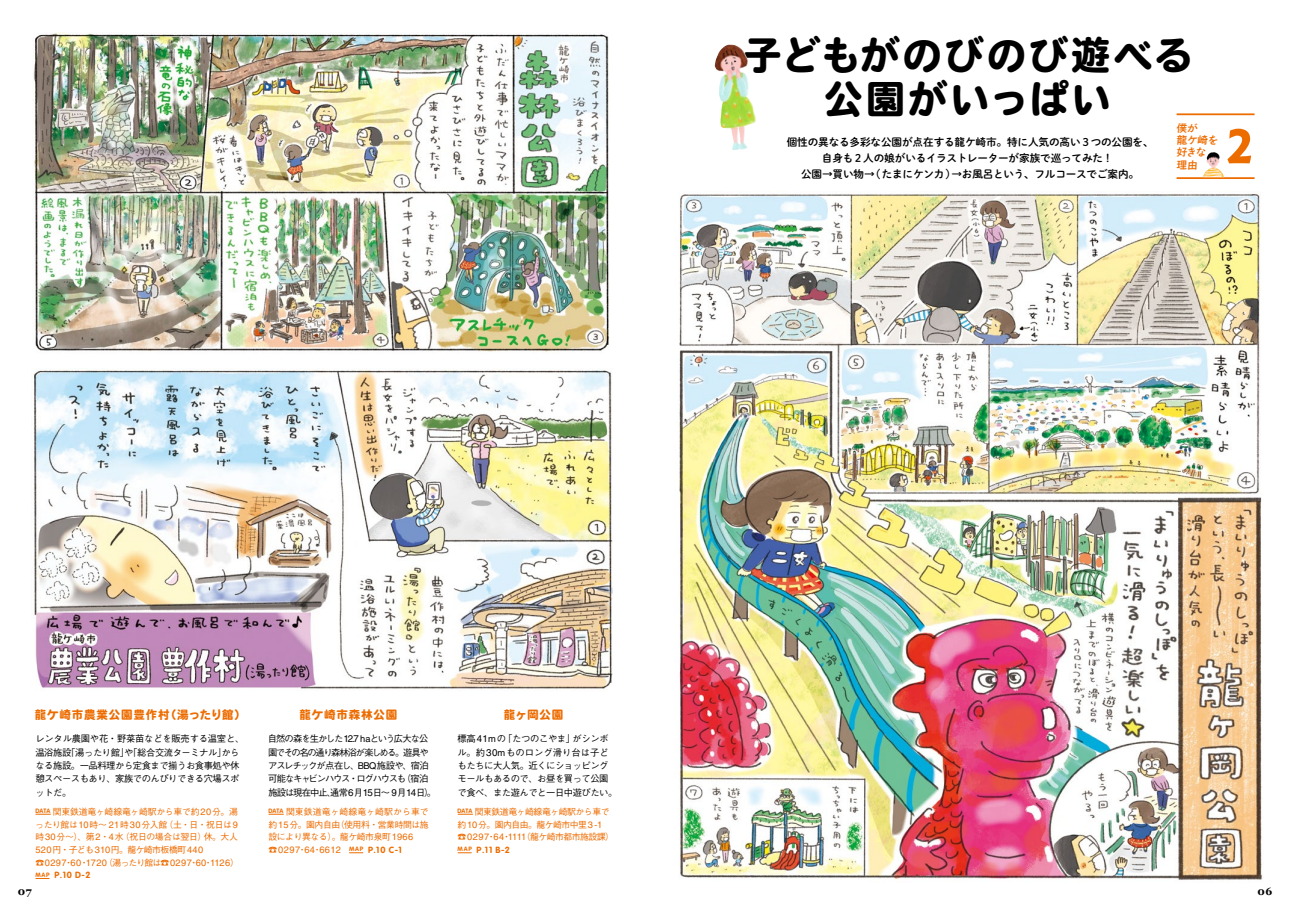
<style>
.page{position:relative;width:1290px;height:911px;background:#fff}
.page>*{position:absolute;margin:0;border:0;box-sizing:border-box;transform-origin:0 0}
.t1{font:53.12px "Montara Bold Gothic";color:#ed6c00}
.t2{font:39px/44.2px "Heisei Maru Go Std W8";letter-spacing:.08em;color:#000;text-align:center}
.t3{font:11.5px "Heisei Maru Go Std W8";letter-spacing:.07em;color:#ed6c00}
.t4{font:10.62px/16px "FOT DNP Shuei M Go Std B";letter-spacing:-.015em;color:#000;text-align:center}
.t5{font:10.62px/12.4px "Aralet Std DB";color:#ed6c00}
.t6{font:700 10.62px "Georgia";color:#000}
.t7{font:500 9.25px/13.2px "Gothic BBB Pro";letter-spacing:-.05em;color:#000}
.t8{font:9.25px "Helvetica LT Std";letter-spacing:.04em;color:#ed6c00}
.t9{font:500 9.25px/13.2px "Gothic BBB Pro";letter-spacing:-.125em;color:#000;text-align:right}
.t10{font:500 9.25px/13.2px "Gothic BBB Pro";letter-spacing:-.025em;color:#000}
.t11{font:500 9.25px/13.2px "Gothic BBB Pro";letter-spacing:-.11em;color:#000}
.t12{font:500 9.25px "Gothic BBB Pro";letter-spacing:-.12em;color:#000}
.t13{font:500 8.88px/12.9px "Gothic BBB Pro";letter-spacing:-.05em;color:#ed6c00}
.t14{font:500 8.88px "Gothic BBB Pro";letter-spacing:-.025em;color:#ed6c00}
.t15{font:700 8.88px "VAG Rounded Std";color:#ed6c00}
.t16{font:500 8.88px "Gothic BBB Pro";letter-spacing:.01em;color:#ed6c00}
.t17{font:700 6.25px "VAG Rounded Std";color:#ed6c00}
.s1{font-family:"Helvetica LT Std";font-weight:400;font-size:9.25px}
.s2{font-family:"Gothic BBB Pro";font-weight:500;font-size:8.88px}
.s3{font-family:"Helvetica LT Std";font-weight:400;font-size:9.75px}
.s4{font-family:"Helvetica LT Std";font-weight:400}
</style>
<div class="page">
<img style="left:34px;top:370px;width:579px;height:319px">
<img style="left:679px;top:193px;width:583px;height:687px">
<img style="left:33px;top:33px;width:576px;height:319px">
<hr style="left:1176px;top:113px;width:78px;height:2px;background:#ed6c00">
<hr style="left:1176px;top:177px;width:78px;height:2px;background:#ed6c00">
<svg style="left:1206px;top:152px;width:7px;height:9px"></svg>
<svg style="left:717px;top:45px;width:13px;height:12px"></svg>
<svg style="left:458px;top:813px;width:14px;height:1px"></svg>
<svg style="left:458px;top:852px;width:13px;height:1px"></svg>
<svg style="left:269px;top:813px;width:14px;height:1px"></svg>
<svg style="left:349px;top:852px;width:14px;height:1px"></svg>
<svg style="left:36px;top:813px;width:14px;height:1px"></svg>
<svg style="left:36px;top:878px;width:13px;height:1px"></svg>
<h2 class="t2" style="left:743px;top:34px;width:452px">子どもがのびのび遊べる公園がいっぱい</h2>
<p class="t4" style="left:787px;top:133px;width:368px">個性の異なる多彩な公園が点在する龍ケ崎市。特に人気の高い３つの公園を、自身も２人の娘がいるイラストレーターが家族で巡ってみた!<br>公園→買い物→(たまにケンカ)→お風呂という、フルコースでご案内。</p>
<p class="t5" style="left:1176px;top:121px;width:44px">僕が<br>龍ケ崎を好きな</p>
<h1 class="t1" style="left:1226px;top:116px;width:28px">2</h1>
<p class="t5" style="left:1176px;top:158px;width:24px">理由</p>
<p class="t3" style="left:35px;top:708px;width:136px">龍ケ崎市農業公園豊作村</p>
<p class="t3" style="left:165px;top:708px;width:83px">（湯ったり館(</p>
<p class="t10" style="left:66px;top:731px;width:179px;text-indent:-31px">レンタル農園や花・野菜苗などを販売する温室と、「湯ったり館 「や」 総合交流ターミナルから</p>
<p class="t7" style="left:217px;top:744px;width:11px">」</p>
<p class="t7" style="left:35px;top:744px;width:206px">温浴施設<br>なる施設。一品料理から定食まで揃うお食事処や休憩スペースもあり、家族でのんびりできる穴場スポットだ。</p>
<p class="t14" style="left:53px;top:804px;width:187px">関東鉄道竜ヶ崎線竜ヶ崎駅から車で約 <span class="s1">20</span>分。湯</p>
<p class="t17" style="left:35px;top:807px;width:16px">DATA</p>
<p class="t13" style="left:164px;top:816px;width:75px">（土・日・祝日は<span class="s1">9</span></p>
<p class="t13" style="left:35px;top:816px;width:134px">ったり館は<span class="s1">10</span>時～ <span class="s1">21</span>時<span class="s1">30</span>分入館</p>
<p class="t13" style="left:35px;top:829px;width:169px">時<span class="s1">30</span>分～）、第 ・<span class="s1">2 4</span>水<br><span class="s1">520</span>円・子ども<span class="s1">310</span>円。龍ケ崎市板橋町<span class="s1">440</span></p>
<p class="t8" style="left:104px;top:857px;width:136px"><span class="s2">（湯ったり館は☎</span>0297 60 1126<span class="s2">(</span></p>
<p class="t13" style="left:121px;top:829px;width:87px">（祝日の場合は翌日）</p>
<p class="t13" style="left:204px;top:829px;width:36px">休。大人</p>
<p class="t8" style="left:35px;top:857px;width:47px"><span class="s2">☎</span>0297 60</p>
<p class="t8" style="left:86px;top:857px;width:23px">1720</p>
<p class="t13" style="left:64px;top:855px;width:10px">・</p>
<p class="t15" style="left:54px;top:870px;width:38px">P.10 D-2</p>
<p class="t13" style="left:80px;top:855px;width:10px">・</p>
<p class="t13" style="left:189px;top:855px;width:10px">・</p>
<p class="t13" style="left:204px;top:855px;width:10px">・</p>
<p class="t17" style="left:35px;top:871px;width:16px">MAP</p>
<p class="t6" style="left:18px;top:883px;width:15px">07</p>
<p class="t3" style="left:299px;top:708px;width:99px">龍ケ崎市森林公園</p>
<p class="t9" style="left:268px;top:731px;width:162px">自然の森を生かした<span class="s3">12</span><span class="s4">.</span><span class="s3">7</span> <span class="s4">ha</span>という広大な公園でその名の通り森林浴が楽しめる。遊具や<br><span class="s4">BBQ</span>施設や、宿泊</p>
<p class="t12" style="left:268px;top:758px;width:93px">アスレチックが点在し、</p>
<p class="t7" style="left:402px;top:771px;width:28px">（宿泊</p>
<p class="t7" style="left:356px;top:771px;width:51px">ログハウスも</p>
<p class="t11" style="left:268px;top:771px;width:169px">可能なキャビンハウス<br>施設は現在中止通常 月<span class="s3">6 15</span>日～ 月<span class="s3">9 14</span>日。(</p>
<p class="t7" style="left:327px;top:784px;width:11px">、</p>
<p class="t7" style="left:349px;top:771px;width:11px">・</p>
<p class="t16" style="left:286px;top:804px;width:144px">関東鉄道竜ヶ崎線竜ヶ崎駅から車で</p>
<p class="t17" style="left:268px;top:807px;width:16px">DATA</p>
<p class="t13" style="left:336px;top:816px;width:95px">（使用料・営業時間は施</p>
<p class="t13" style="left:268px;top:816px;width:146px">約<span class="s1">15</span>分。園内自由<br>設により異なる）。龍ケ崎市泉町<span class="s1">1966</span></p>
<p class="t15" style="left:368px;top:844px;width:35px">P.10 C-1</p>
<p class="t8" style="left:268px;top:844px;width:33px"><span class="s2">☎</span>0297</p>
<p class="t8" style="left:304px;top:844px;width:12px">64</p>
<p class="t8" style="left:319px;top:844px;width:23px">6612</p>
<p class="t17" style="left:349px;top:845px;width:16px">MAP</p>
<p class="t13" style="left:298px;top:842px;width:10px">・</p>
<p class="t13" style="left:313px;top:842px;width:10px">・</p>
<p class="t3" style="left:504px;top:708px;width:61px">龍ヶ岡公園</p>
<p class="t7" style="left:503px;top:731px;width:73px">「たつのこやま」</p>
<p class="t7" style="left:458px;top:731px;width:161px">標高<span class="s3">41</span><span class="s4">m</span>の<br>ル。約<span class="s3">30</span><span class="s4">m</span>ものロング滑り台は子どもたちに大人気。近くにショッピングモールもあるので、お昼を買って公園で食べ、また遊んでと一日中遊びたい。</p>
<p class="t13" style="left:475px;top:803px;width:136px">関東鉄道竜ヶ崎線竜ヶ崎駅から車で</p>
<p class="t7" style="left:572px;top:731px;width:38px">がシンボ</p>
<p class="t17" style="left:457px;top:807px;width:16px">DATA</p>
<p class="t13" style="left:522px;top:816px;width:94px;text-indent:-64px">約<span class="s1">10</span>分。園内自由。龍ケ崎市中里<span class="s1">3</span> <span class="s4">-</span><span class="s1">1<br></span>（龍ケ崎市都市施設課(</p>
<p class="t8" style="left:458px;top:831px;width:33px"><span class="s2">☎</span>0297</p>
<p class="t15" style="left:477px;top:844px;width:35px">P.11 B-2</p>
<p class="t8" style="left:493px;top:831px;width:34px">64 1111</p>
<p class="t13" style="left:487px;top:829px;width:10px">・</p>
<p class="t13" style="left:502px;top:829px;width:10px">・</p>
<p class="t17" style="left:458px;top:845px;width:16px">MAP</p>
<p class="t6" style="left:1257px;top:883px;width:16px">06</p>
</div>
